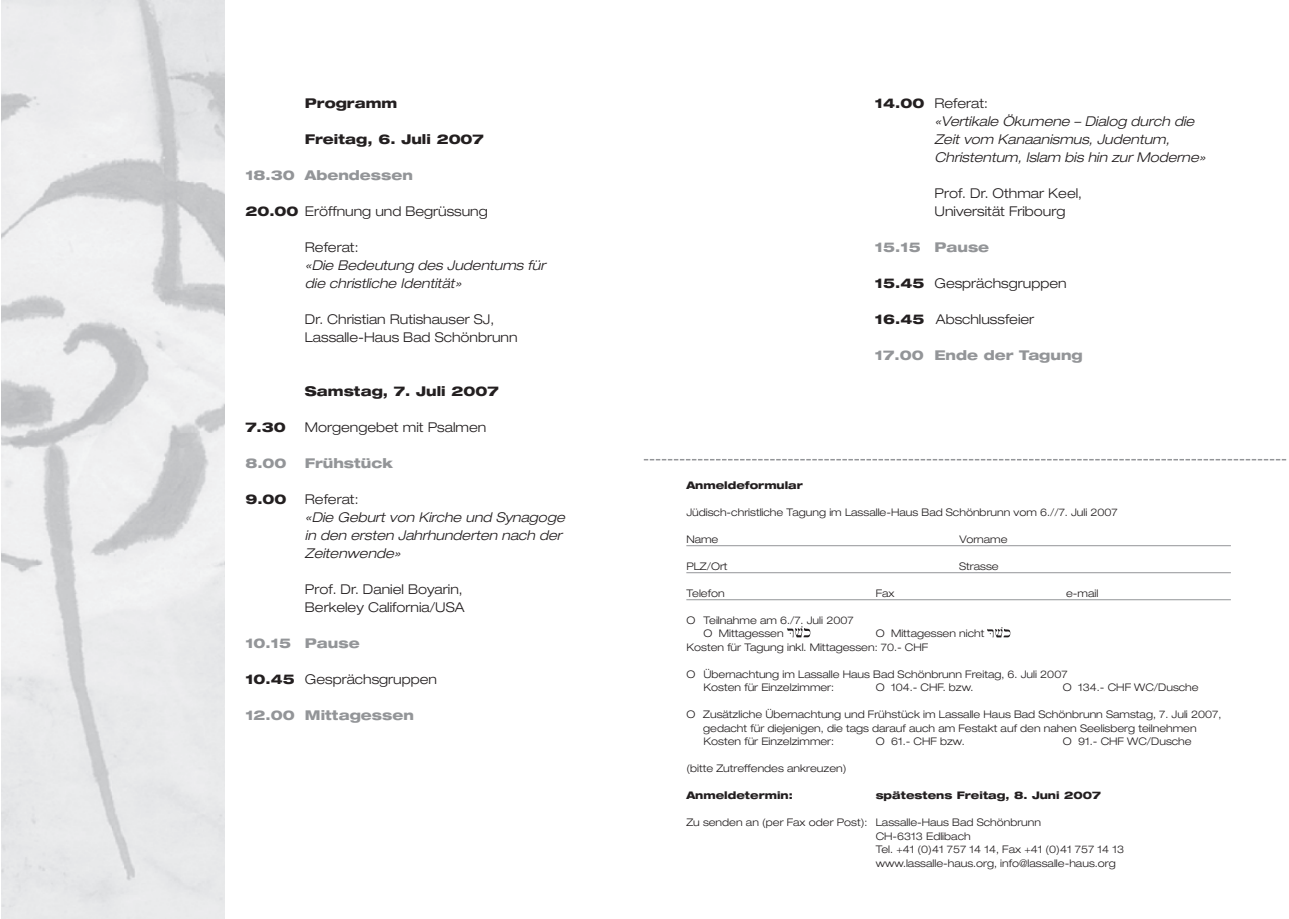
<style>
.page{position:relative;width:1289px;height:919px;background:#fff}
.page>*{position:absolute;margin:0;border:0;box-sizing:border-box;transform-origin:0 0}
.t1{font:300 expanded 13.5px/18px "Helvetica Neue";color:#231f20}
.t2{font:italic 300 expanded 13.5px/18px "Helvetica Neue";color:#231f20}
.t3{font:800 expanded 13.5px "Helvetica Neue";color:#939598}
.t4{font:800 expanded 13.5px "Helvetica Neue";color:#231f20}
.t5{font:300 expanded 10.5px/13.5px "Helvetica Neue";color:#231f20}
.t6{font:800 expanded 10.5px "Helvetica Neue";color:#231f20}
.s1{font-weight:800}
.s2{font-weight:800;font-style:normal}
.s3{font-style:normal}
</style>
<div class="page">
<svg style="left:644px;top:459px;width:642px;height:1px"></svg>
<hr style="left:686px;top:545px;width:544px;height:1px;background:#939598">
<hr style="left:686px;top:572px;width:544px;height:1px;background:#939598">
<hr style="left:686px;top:599px;width:544px;height:1px;background:#939598">
<img style="left:1px;top:0;width:223px;height:918px">
<img style="left:787px;top:627px;width:24px;height:10px">
<img style="left:987px;top:627px;width:24px;height:10px">
<p class="t4" style="left:305px;top:94px;width:94px">Programm</p>
<p class="t4" style="left:305px;top:130px;width:180px">Freitag, 6. Juli 2007</p>
<p class="t3" style="left:245px;top:166px;width:169px">18.30 Abendessen</p>
<p class="t1" style="left:245px;top:202px;width:244px"><span class="s1">20.00</span> Eröffnung und Begrüssung</p>
<p class="t1" style="left:305px;top:238px;width:55px">Referat:</p>
<p class="t2" style="left:305px;top:256px;width:245px">«Die Bedeutung des Judentums für die christliche Identität»</p>
<p class="t1" style="left:305px;top:310px;width:214px">Dr. Christian Rutishauser SJ,<br>Lassalle-Haus Bad Schönbrunn</p>
<p class="t4" style="left:305px;top:382px;width:195px">Samstag, 7. Juli 2007</p>
<p class="t4" style="left:245px;top:418px;width:42px">7.30</p>
<p class="t1" style="left:305px;top:418px;width:183px">Morgengebet mit Psalmen</p>
<p class="t3" style="left:245px;top:454px;width:43px">8.00</p>
<p class="t3" style="left:305px;top:454px;width:90px">Frühstück</p>
<p class="t4" style="left:245px;top:490px;width:43px">9.00</p>
<p class="t1" style="left:305px;top:490px;width:55px">Referat:</p>
<p class="t2" style="left:305px;top:508px;width:265px">«Die Geburtvon Kirche und Synagoge in den ersten Jahrhunderten nach der<br>Zeitenwende»</p>
<p class="t1" style="left:305px;top:580px;width:161px">Prof. Dr. Daniel Boyarin,<br>Berkeley California/USA</p>
<p class="t3" style="left:245px;top:634px;width:116px">10.15 Pause</p>
<p class="t1" style="left:245px;top:670px;width:193px"><span class="s1">10.45</span> Gesprächsgruppen</p>
<p class="t3" style="left:245px;top:706px;width:170px">12.00 Mittagessen</p>
<p class="t2" style="left:934px;top:94px;width:276px;text-indent:-60px"><span class="s2">14.00</span> <span class="s3">Referat:<br></span>«Vertikale Ökumene – Dialog durch die<br>Zeitvom Kanaanismus,Judentum,<br>Christentum,Islam bis hin zurModerne»</p>
<p class="t1" style="left:934px;top:184px;width:149px">Prof. Dr. Othmar Keel,<br>Universität Fribourg</p>
<p class="t3" style="left:875px;top:238px;width:116px">15.15 Pause</p>
<p class="t1" style="left:875px;top:274px;width:193px"><span class="s1">15.45</span> Gesprächsgruppen</p>
<p class="t1" style="left:875px;top:310px;width:161px"><span class="s1">16.45</span> Abschlussfeier</p>
<p class="t3" style="left:875px;top:346px;width:209px">17.00 Ende der Tagung</p>
<p class="t6" style="left:686px;top:478px;width:118px">Anmeldeformular</p>
<p class="t5" style="left:686px;top:505px;width:433px">Jüdisch-christliche Tagung im Lassalle-Haus Bad Schönbrunn vom 6.//7. Juli 2007</p>
<p class="t5" style="left:686px;top:532px;width:34px">Name</p>
<p class="t5" style="left:959px;top:532px;width:50px">Vorname</p>
<p class="t5" style="left:686px;top:559px;width:43px">PLZ/Ort</p>
<p class="t5" style="left:959px;top:559px;width:41px">Strasse</p>
<p class="t5" style="left:686px;top:586px;width:40px">Telefon</p>
<p class="t5" style="left:875px;top:586px;width:20px">Fax</p>
<p class="t5" style="left:1066px;top:586px;width:34px">e-mail</p>
<p class="t5" style="left:703px;top:613px;width:152px;text-indent:-17px">O Teilnahme am 6./7. Juli 2007<br>O Mittagessen</p>
<p class="t5" style="left:686px;top:626px;width:300px;text-indent:189px">O Mittagessen nicht<br>Kosten für Tagung inkl. Mittagessen: 70.- CHF</p>
<p class="t5" style="left:703px;top:667px;width:366px;text-indent:-17px">O Übernachtung im Lassalle Haus Bad Schönbrunn Freitag, 6. Juli 2007<br>Kosten für Einzelzimmer:</p>
<p class="t5" style="left:875px;top:680px;width:99px">O 104.- CHF. bzw.</p>
<p class="t5" style="left:1062px;top:680px;width:137px">O 134.- CHF WC/Dusche</p>
<p class="t5" style="left:703px;top:707px;width:519px;text-indent:-17px">O Zusätzliche Übernachtung und Frühstück im Lassalle Haus Bad Schönbrunn Samstag, 7. Juli 2007, gedacht für diejenigen, die tags darauf auch am Festakt auf den nahen Seelisberg teilnehmen<br>Kosten für Einzelzimmer:</p>
<p class="t5" style="left:875px;top:734px;width:90px">O 61.- CHF bzw.</p>
<p class="t5" style="left:1062px;top:734px;width:130px">O 91.- CHF WC/Dusche</p>
<p class="t5" style="left:686px;top:761px;width:162px">(bitte Zutreffendes ankreuzen)</p>
<p class="t6" style="left:686px;top:788px;width:108px">Anmeldetermin:</p>
<p class="t6" style="left:875px;top:788px;width:227px">spätestens Freitag, 8. Juni 2007</p>
<p class="t5" style="left:875px;top:815px;width:250px;text-indent:-189px">Zu senden an (per Fax oder Post): Lassalle-Haus Bad Schönbrunn<br>CH-6313 Edlibach<br>Tel. +41 (0)41 757 14 14, Fax +41 (0)41 757 14 13 www.lassalle-haus.org, info@lassalle-haus.org</p>
</div>
